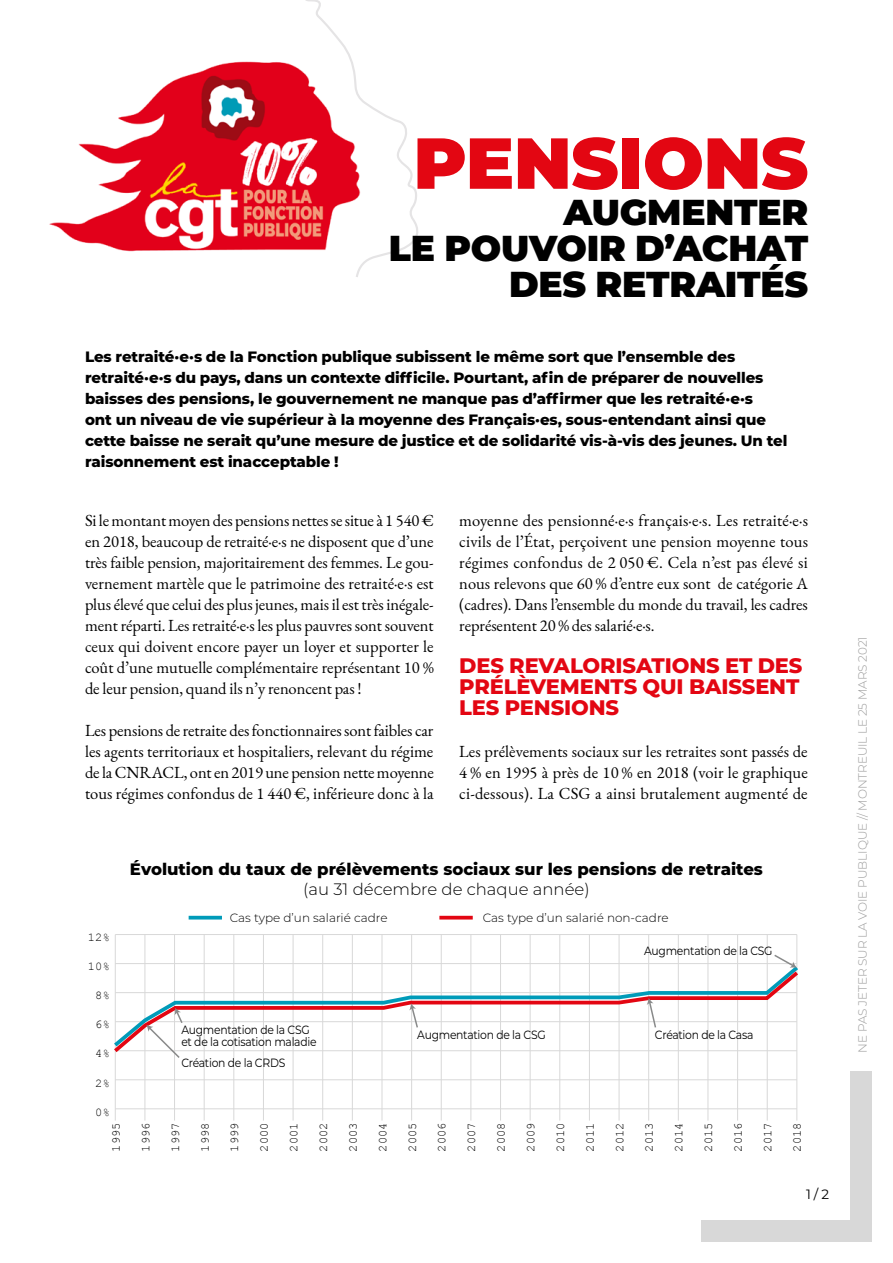
<style>
.page{position:relative;width:893px;height:1263px;background:#fff}
.page>*{position:absolute;margin:0;border:0;box-sizing:border-box;transform-origin:0 0}
.TITRE{font:900 72px "Montserrat";letter-spacing:-.005em;color:#e30612}
.TITRE-2{font:900 36px "Montserrat";letter-spacing:-.005em;color:#000}
.INTERTITRE_NV1{font:800 21px/21px "Montserrat";letter-spacing:-.005em;color:#e30612}
.t1{font:16.5px/21px "EB Garamond";color:#000;text-align:justify}
.t2{font:800 16.5px/19.8px "Montserrat";color:#000;text-align:center}
.CHAPO{font:800 15px/21px "Montserrat";letter-spacing:-.005em;color:#000}
.t3{font:13.5px "Montserrat";color:#000}
.t4{font:12px "Courier New";color:#000}
.t5{font:12px/12px "Montserrat";letter-spacing:-.025em;color:#000;scale:.9 1}
.t6{font:300 12px "Montserrat";letter-spacing:-.005em;color:#9c9c9c}
.t7{font:300 12px "Montserrat";color:#000}
.s1{font-weight:300}
</style>
<div class="page">
<div style="left:850px;top:1071px;width:22px;height:171px;background:#d8d8d8"></div>
<div style="left:702px;top:1220px;width:170px;height:22px;background:#d8d8d8"></div>
<svg style="left:49px;top:0;width:369px;height:277px"></svg>
<hr style="left:115px;top:1108px;width:682px;height:1px;background:#d8d8d8">
<hr style="left:115px;top:1079px;width:682px;height:1px;background:#d8d8d8">
<hr style="left:115px;top:934px;width:682px;height:1px;background:#d8d8d8">
<hr style="left:115px;top:934px;width:1px;height:186px;background:#d8d8d8">
<hr style="left:145px;top:934px;width:1px;height:186px;background:#d8d8d8">
<hr style="left:174px;top:934px;width:1px;height:186px;background:#d8d8d8">
<hr style="left:204px;top:934px;width:1px;height:186px;background:#d8d8d8">
<hr style="left:234px;top:934px;width:1px;height:186px;background:#d8d8d8">
<hr style="left:263px;top:934px;width:1px;height:186px;background:#d8d8d8">
<hr style="left:293px;top:934px;width:1px;height:186px;background:#d8d8d8">
<hr style="left:322px;top:934px;width:1px;height:186px;background:#d8d8d8">
<hr style="left:352px;top:934px;width:1px;height:186px;background:#d8d8d8">
<hr style="left:382px;top:934px;width:1px;height:186px;background:#d8d8d8">
<hr style="left:411px;top:934px;width:1px;height:186px;background:#d8d8d8">
<hr style="left:441px;top:934px;width:1px;height:186px;background:#d8d8d8">
<hr style="left:471px;top:934px;width:1px;height:186px;background:#d8d8d8">
<hr style="left:500px;top:934px;width:1px;height:186px;background:#d8d8d8">
<hr style="left:530px;top:934px;width:1px;height:186px;background:#d8d8d8">
<hr style="left:559px;top:934px;width:1px;height:186px;background:#d8d8d8">
<hr style="left:589px;top:934px;width:1px;height:186px;background:#d8d8d8">
<hr style="left:619px;top:934px;width:1px;height:186px;background:#d8d8d8">
<hr style="left:648px;top:934px;width:1px;height:186px;background:#d8d8d8">
<hr style="left:678px;top:934px;width:1px;height:186px;background:#d8d8d8">
<hr style="left:708px;top:934px;width:1px;height:186px;background:#d8d8d8">
<hr style="left:737px;top:934px;width:1px;height:186px;background:#d8d8d8">
<hr style="left:767px;top:934px;width:1px;height:186px;background:#d8d8d8">
<hr style="left:797px;top:934px;width:1px;height:186px;background:#d8d8d8">
<hr style="left:189px;top:916px;width:33px;height:3px;background:#009bb9">
<hr style="left:439px;top:916px;width:34px;height:3px;background:#e30612">
<svg style="left:116px;top:962px;width:682px;height:6px"></svg>
<svg style="left:114px;top:968px;width:684px;height:88px"></svg>
<svg style="left:146px;top:1008px;width:38px;height:50px"></svg>
<svg style="left:409px;top:1003px;width:10px;height:26px"></svg>
<svg style="left:773px;top:953px;width:24px;height:15px"></svg>
<svg style="left:647px;top:998px;width:10px;height:31px"></svg>
<p class="TITRE" style="left:413px;top:109px;width:396px">PENSIONS</p>
<p class="TITRE-2" style="left:563px;top:185px;width:246px">AUGMENTER</p>
<p class="TITRE-2" style="left:389px;top:221px;width:421px">LE POUVOIR D’ACHAT</p>
<p class="TITRE-2" style="left:509px;top:257px;width:301px">DES RETRAITÉS</p>
<p class="CHAPO" style="left:85px;top:345px;width:704px">Les retraité·e·s de la Fonction publique subissent le même sort que l’ensemble des retraité·e·s du pays, dans un contexte difficile. Pourtant, afin de préparer de nouvelles baisses des pensions, le gouvernement ne manque pas d’affirmer que les retraité·e·s<br>ont un niveau de vie supérieur à la moyenne des Français·es, sous-entendant ainsi que cette baisse ne serait qu’une mesure de justice et de solidarité vis-à-vis des jeunes. Un tel raisonnement est inacceptable !</p>
<p class="t1" style="left:85px;top:510px;width:350px">Si le montant moyen des pensions nettes se situe à 1 540 € en 2018, beaucoup de retraité·e·s ne disposent que d’une très faible pension, majoritairement des femmes. Le gou&shy;vernement martèle que le patrimoine des retraité·e·s est plus élevé que celui des plus jeunes, mais il est très inégale&shy;ment réparti. Les retraité·e·s les plus pauvres sont souvent ceux qui doivent encore payer un loyer et supporter le coût d’une mutuelle complémentaire représentant 10 % de leur pension, quand ils n’y renoncent pas !</p>
<p class="t1" style="left:85px;top:720px;width:350px">Les pensions de retraite des fonctionnaires sont faibles car les agents territoriaux et hospitaliers, relevant du régime de la CNRACL, ont en 2019 une pension nette moyenne tous régimes confondus de 1 440 €, inférieure donc à la</p>
<p class="t1" style="left:459px;top:510px;width:350px">moyenne des pensionné·e·s français·e·s. Les retraité·e·s civils de l’État, perçoivent une pension moyenne tous régimes confondus de 2 050 €. Cela n’est pas élevé si nous relevons que 60 % d’entre eux sont de catégorie A (cadres). Dans l’ensemble du monde du travail, les cadres représentent 20 % des salarié·e·s.</p>
<p class="INTERTITRE_NV1" style="left:459px;top:654px;width:345px">DES REVALORISATIONS ET DES<br>PRÉLÈVEMENTS QUI BAISSENT<br>LES PENSIONS</p>
<p class="t1" style="left:459px;top:741px;width:350px">Les prélèvements sociaux sur les retraites sont passés de 4 % en 1995 à près de 10 % en 2018 (voir le graphique ci-dessous). La CSG a ainsi brutalement augmenté de</p>
<p class="t2" style="left:130px;top:858px;width:634px">Évolution du taux de prélèvements sociaux sur les pensions de retraites <span class="s1">(au 31 décembre de chaque année)</span></p>
<p class="t4" style="left:88px;top:929px;width:24px">12%</p>
<p class="t4" style="left:88px;top:958px;width:24px">10%</p>
<p class="t4" style="left:95px;top:988px;width:16px">8%</p>
<p class="t4" style="left:95px;top:1017px;width:16px">6%</p>
<p class="t4" style="left:95px;top:1046px;width:16px">4%</p>
<p class="t4" style="left:95px;top:1075px;width:16px">2%</p>
<p class="t4" style="left:95px;top:1104px;width:16px">0%</p>
<p class="t7" style="left:230px;top:909px;width:159px">Cas type d’un salarié cadre</p>
<p class="t7" style="left:483px;top:909px;width:187px">Cas type d’un salarié non-cadre</p>
<p class="t5" style="left:181px;top:1023px;width:152px">Augmentation de la CSG et de la cotisation maladie</p>
<p class="t5" style="left:181px;top:1056px;width:117px">Création de la CRDS</p>
<p class="t5" style="left:417px;top:1028px;width:144px">Augmentation de la CSG</p>
<p class="t5" style="left:644px;top:945px;width:144px">Augmentation de la CSG</p>
<p class="t5" style="left:655px;top:1028px;width:111px">Création de la Casa</p>
<p class="t4" style="left:109px;top:1151px;width:30px;rotate:-90deg">1995</p>
<p class="t4" style="left:138px;top:1151px;width:30px;rotate:-90deg">1996</p>
<p class="t4" style="left:168px;top:1151px;width:30px;rotate:-90deg">1997</p>
<p class="t4" style="left:197px;top:1151px;width:30px;rotate:-90deg">1998</p>
<p class="t4" style="left:227px;top:1151px;width:30px;rotate:-90deg">1999</p>
<p class="t4" style="left:257px;top:1151px;width:30px;rotate:-90deg">2000</p>
<p class="t4" style="left:286px;top:1151px;width:30px;rotate:-90deg">2001</p>
<p class="t4" style="left:316px;top:1151px;width:30px;rotate:-90deg">2002</p>
<p class="t4" style="left:346px;top:1151px;width:30px;rotate:-90deg">2003</p>
<p class="t4" style="left:375px;top:1151px;width:30px;rotate:-90deg">2004</p>
<p class="t4" style="left:405px;top:1151px;width:30px;rotate:-90deg">2005</p>
<p class="t4" style="left:434px;top:1151px;width:30px;rotate:-90deg">2006</p>
<p class="t4" style="left:464px;top:1151px;width:30px;rotate:-90deg">2007</p>
<p class="t4" style="left:494px;top:1151px;width:30px;rotate:-90deg">2008</p>
<p class="t4" style="left:523px;top:1151px;width:30px;rotate:-90deg">2009</p>
<p class="t4" style="left:553px;top:1151px;width:30px;rotate:-90deg">2010</p>
<p class="t4" style="left:583px;top:1151px;width:30px;rotate:-90deg">2011</p>
<p class="t4" style="left:612px;top:1151px;width:30px;rotate:-90deg">2012</p>
<p class="t4" style="left:642px;top:1151px;width:30px;rotate:-90deg">2013</p>
<p class="t4" style="left:671px;top:1151px;width:30px;rotate:-90deg">2014</p>
<p class="t4" style="left:701px;top:1151px;width:30px;rotate:-90deg">2015</p>
<p class="t4" style="left:731px;top:1151px;width:30px;rotate:-90deg">2016</p>
<p class="t4" style="left:760px;top:1151px;width:30px;rotate:-90deg">2017</p>
<p class="t4" style="left:790px;top:1151px;width:30px;rotate:-90deg">2018</p>
<p class="t3" style="left:806px;top:1185px;width:25px">1 / 2</p>
<p class="t6" style="left:854px;top:1052px;width:418px;rotate:-90deg">NE PAS JETER SUR LA VOIE PUBLIQUE // MONTREUIL LE 25 MARS 2021</p>
</div>
